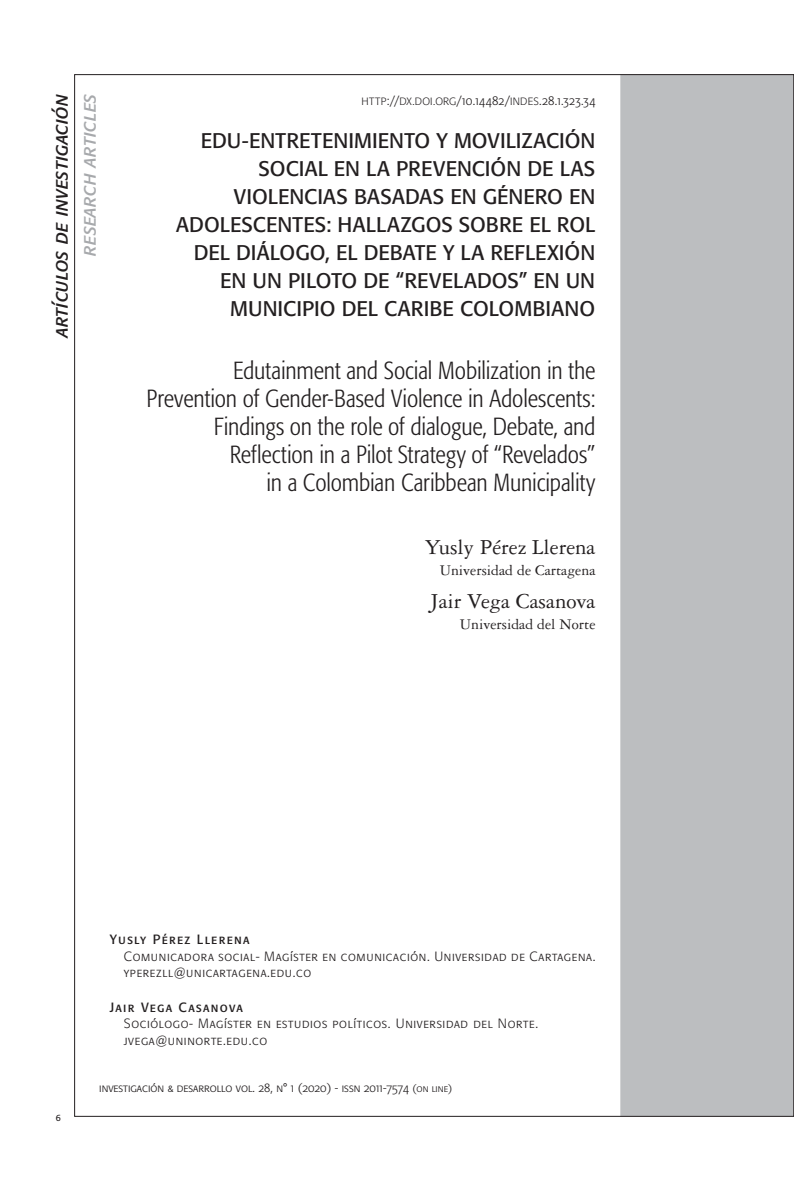
<style>
.page{position:relative;width:794px;height:1191px;background:#fff}
.page>*{position:absolute;margin:0;border:0;box-sizing:border-box;transform-origin:0 0}
.t1{font:300 condensed 24.5px/28px "Formata";letter-spacing:-.005em;color:#231f20;text-align:right}
.t2{font:22.75px "Garamond 3 LT Std";color:#231f20}
.t3{font:21px/28px "Formata Regular SC";color:#231f20;text-align:right}
.t4{font:21px "Formata Italic SC";letter-spacing:-.005em;color:#231f20}
.t5{font:21px "Formata Italic SC";letter-spacing:-.005em;color:#a7a9ac}
.t6{font:15.75px "Garamond 3 LT Std";color:#231f20}
.t7{font:13.3px/16.8px "Formata Light SC";letter-spacing:.05em;color:#231f20}
.t8{font:13.3px "Formata Regular SC";letter-spacing:.1em;color:#231f20}
.t9{font:12.25px "Formata Light SC";letter-spacing:.015em;color:#231f20}
.t10{font:11.9px "Formata Light SC";color:#231f20}
.t11{font:8.75px "Formata Regular SC";color:#231f20}
.s1{font-size:10.5px}
</style>
<div class="page">
<div style="left:620px;top:74px;width:174px;height:1042px;background:#bcbec0;border:2px solid #bcbec0"></div>
<p class="t4" style="left:48px;top:337px;width:245px;rotate:-90deg">artículos de investigación</p>
<p class="t5" style="left:76px;top:255px;width:164px;rotate:-90deg">research articles</p>
<p class="t9" style="left:362px;top:94px;width:235px"><span class="s1">http</span>://<span class="s1">dx.doi.org</span>/10.14482/<span class="s1">indes</span>.28.1.323.34</p>
<p class="t3" style="left:176px;top:127px;width:421px">EDU-ENTRETENIMIENTO Y MOVILIZACIÓN SOCIAL EN LA PREVENCIÓN DE LAS VIOLENCIAS BASADAS EN GÉNERO EN ADOLESCENTES: HALLAZGOS SOBRE EL ROL DEL DIÁLOGO, EL DEBATE Y LA REFLEXIÓN EN UN PILOTO DE “REVELADOS” EN UN MUNICIPIO DEL CARIBE COLOMBIANO</p>
<p class="t1" style="left:147px;top:357px;width:450px">Edutainment and Social Mobilization in the Prevention of Gender-Based Violence in Adolescents:<br>Findings on the role of dialogue, Debate, and Reflection in a Pilot Strategy of “Revelados”<br>in a Colombian Caribbean Municipality</p>
<p class="t2" style="left:425px;top:534px;width:172px">Yusly Pérez Llerena</p>
<p class="t6" style="left:440px;top:561px;width:157px">Universidad de Cartagena</p>
<p class="t2" style="left:430px;top:588px;width:167px">Jair Vega Casanova</p>
<p class="t6" style="left:460px;top:615px;width:137px">Universidad del Norte</p>
<p class="t8" style="left:110px;top:931px;width:141px">YUSLY PÉREZ LLERENA</p>
<p class="t7" style="left:124px;top:947px;width:473px">Comunicadora social- Magíster en comunicación. Universidad de Cartagena. yperezll@unicartagena.edu.co</p>
<p class="t8" style="left:110px;top:998px;width:135px">JAIR VEGA CASANOVA</p>
<p class="t7" style="left:124px;top:1015px;width:416px">Sociólogo- Magíster en estudios políticos. Universidad del Norte. jvega@uninorte.edu.co</p>
<p class="t11" style="left:56px;top:1112px;width:7px">6</p>
<p class="t10" style="left:99px;top:1081px;width:354px">investigación &amp; desarrollo vol. 28, n° 1 (2020) - issn 2011-7574 <span class="s1">(on line)</span></p>
</div>
